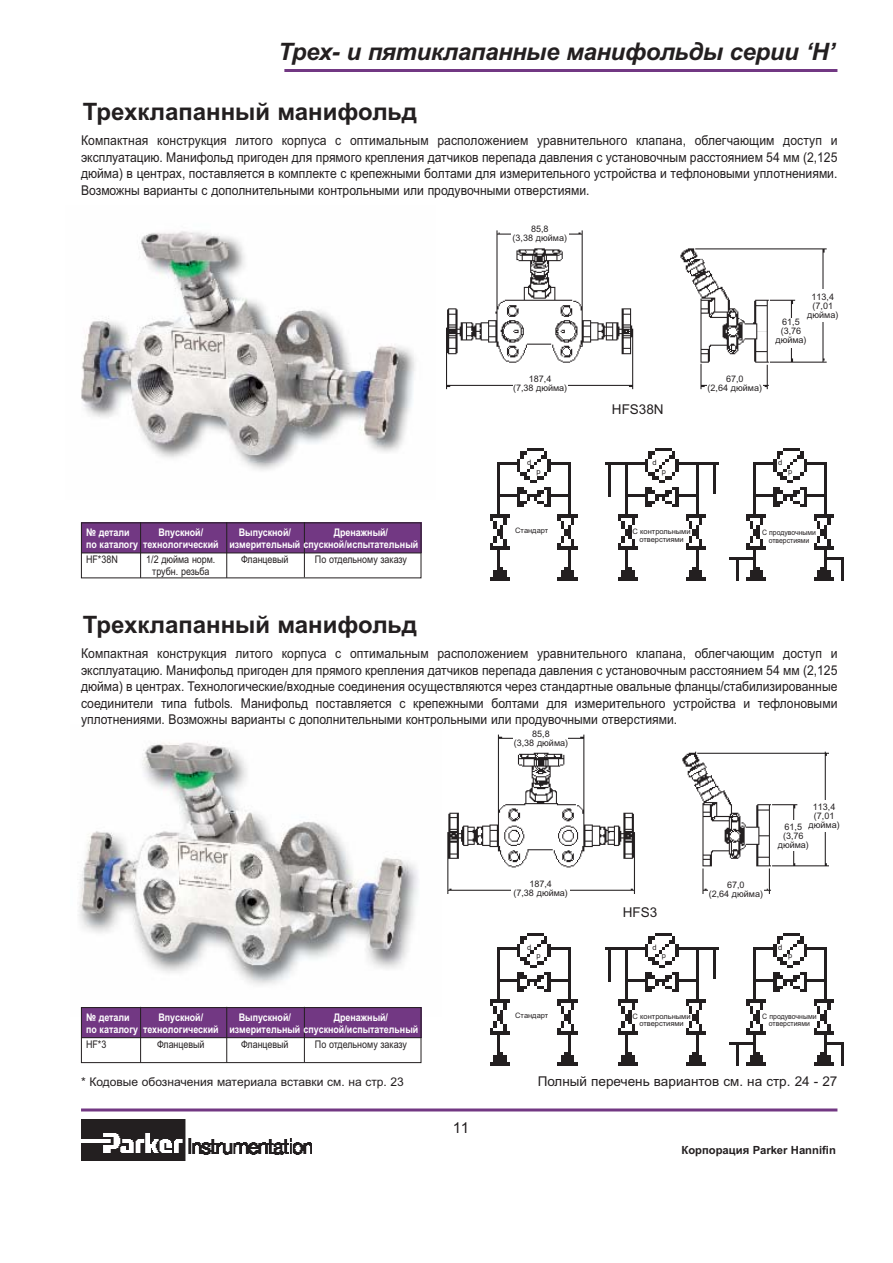
<style>
.page{position:relative;width:893px;height:1263px;background:#fff}
.page>*{position:absolute;margin:0;border:0;box-sizing:border-box;transform-origin:0 0}
.t1{font:700 24px "Arial Cyr";color:#231f20}
.t2{font:24px "Arial Cyr MT Bold Inclined";letter-spacing:-.015em;color:#231f20}
.t3{font:15px "Arial Cyr";color:#231f20}
.t4{font:13.5px/16.5px "Arial Cyr";color:#231f20;text-align:justify;scale:.9 1}
.t5{font:13.5px "Arial Cyr";color:#231f20}
.t6{font:12px "Arial Cyr";color:#231f20}
.t7{font:700 11.25px "Arial Cyr";color:#231f20}
.t8{font:700 10.5px/12px "Arial Cyr";color:#fff;scale:.85 1}
.t9{font:10.5px "Arial Cyr";color:#231f20;scale:.85 1}
.t10{font:9px/9px "Arial Cyr";color:#231f20;text-align:center}
.t11{font:7.5px/7.5px "Arial Cyr";color:#231f20;text-align:center}
.t12{font:7.5px/7.5px "Arial Cyr";color:#231f20;text-align:center;scale:.92 1}
</style>
<div class="page">
<img style="left:446px;top:230px;width:381px;height:160px">
<img style="left:447px;top:734px;width:381px;height:160px">
<img style="left:78px;top:741px;width:344px;height:275px">
<img style="left:81px;top:231px;width:334px;height:240px">
<svg style="left:81px;top:1108px;width:756px;height:4px;background:#9569a1"></svg>
<img style="left:81px;top:1119px;width:230px;height:41px">
<hr style="left:284px;top:69px;width:553px;height:3px;background:#723883">
<img style="left:490px;top:933px;width:353px;height:132px">
<img style="left:490px;top:449px;width:353px;height:132px">
<div style="left:707px;top:375px;width:55px;height:21px;background:#fff"></div>
<div style="left:775px;top:318px;width:31px;height:29px;background:#fff"></div>
<div style="left:806px;top:289px;width:33px;height:32px;background:#fff"></div>
<div style="left:511px;top:225px;width:57px;height:21px;background:#fff"></div>
<div style="left:513px;top:375px;width:54px;height:21px;background:#fff"></div>
<div style="left:708px;top:881px;width:55px;height:21px;background:#fff"></div>
<div style="left:777px;top:820px;width:32px;height:30px;background:#fff"></div>
<div style="left:806px;top:800px;width:36px;height:31px;background:#fff"></div>
<div style="left:513px;top:730px;width:55px;height:19px;background:#fff"></div>
<div style="left:511px;top:880px;width:58px;height:23px;background:#fff"></div>
<div style="left:81px;top:1007px;width:340px;height:31px;background:#723883"></div>
<hr style="left:81px;top:1037px;width:340px;height:1px;background:#231f20">
<hr style="left:140px;top:1007px;width:1px;height:56px;background:#231f20">
<hr style="left:226px;top:1007px;width:1px;height:56px;background:#231f20">
<hr style="left:304px;top:1007px;width:1px;height:55px;background:#231f20">
<div style="left:81px;top:1007px;width:340px;height:56px;border:1px solid #231f20"></div>
<div style="left:81px;top:522px;width:340px;height:31px;background:#723883"></div>
<hr style="left:81px;top:553px;width:340px;height:1px;background:#231f20">
<hr style="left:140px;top:522px;width:1px;height:56px;background:#231f20">
<hr style="left:226px;top:522px;width:1px;height:56px;background:#231f20">
<hr style="left:304px;top:522px;width:1px;height:55px;background:#231f20">
<div style="left:81px;top:522px;width:340px;height:56px;border:1px solid #231f20"></div>
<h1 class="t2" style="left:279px;top:43px;width:558px">Трех- и пятиклапанные манифольды серии ‘H’</h1>
<h1 class="t1" style="left:83px;top:102px;width:336px">Трехклапанный манифольд</h1>
<p class="t4" style="left:81px;top:133px;width:842px">Компактная конструкция литого корпуса с оптимальным расположением уравнительного клапана, облегчающим доступ и эксплуатацию. Манифольд пригоден для прямого крепления датчиков перепада давления с установочным расстоянием 54 мм (2,125 дюйма) в центрах, поставляется в комплекте с крепежными болтами для измерительного устройства и тефлоновыми уплотнениями.<br>Возможны варианты с дополнительными контрольными или продувочными отверстиями.</p>
<p class="t8" style="left:86px;top:527px;width:392px;text-indent:248px">Дренажный/<br>по каталогу технологический измерительный спускной/испытательный</p>
<p class="t9" style="left:86px;top:555px;width:39px">HF*38N</p>
<p class="t9" style="left:146px;top:555px;width:83px">1/2 дюйма норм.</p>
<p class="t9" style="left:241px;top:555px;width:57px">Фланцевый</p>
<p class="t9" style="left:315px;top:555px;width:110px">По отдельному заказу</p>
<p class="t9" style="left:152px;top:567px;width:69px">трубн. резьба</p>
<p class="t8" style="left:86px;top:527px;width:53px">№ детали</p>
<p class="t8" style="left:158px;top:527px;width:54px">Впускной/</p>
<p class="t8" style="left:239px;top:527px;width:63px">Выпускной/</p>
<p class="t10" style="left:512px;top:226px;width:56px">85,8<br>(3,38 дюйма)</p>
<p class="t10" style="left:807px;top:293px;width:33px">113,4 (7,01 дюйма)</p>
<p class="t10" style="left:775px;top:318px;width:33px">61,5 (3,76 дюйма)</p>
<p class="t10" style="left:513px;top:375px;width:56px">187,4<br>(7,38 дюйма)</p>
<p class="t10" style="left:707px;top:376px;width:56px">67,0<br>(2,64 дюйма)</p>
<p class="t5" style="left:612px;top:405px;width:53px">HFS38N</p>
<p class="t11" style="left:527px;top:459px;width:6px">d</p>
<p class="t11" style="left:652px;top:459px;width:6px">d</p>
<p class="t11" style="left:778px;top:459px;width:6px">d</p>
<p class="t11" style="left:536px;top:468px;width:6px">p</p>
<p class="t11" style="left:662px;top:468px;width:6px">p</p>
<p class="t11" style="left:788px;top:468px;width:6px">p</p>
<p class="t11" style="left:515px;top:527px;width:35px">Стандарт</p>
<p class="t11" style="left:632px;top:528px;width:60px">С контрольными отверстиями</p>
<p class="t12" style="left:762px;top:529px;width:60px">С продувочными отверстиями</p>
<h1 class="t1" style="left:83px;top:616px;width:336px">Трехклапанный манифольд</h1>
<p class="t4" style="left:81px;top:646px;width:842px">Компактная конструкция литого корпуса с оптимальным расположением уравнительного клапана, облегчающим доступ и эксплуатацию. Манифольд пригоден для прямого крепления датчиков перепада давления с установочным расстоянием 54 мм (2,125 дюйма) в центрах. Технологические/входные соединения осуществляются через стандартные овальные фланцы/стабилизированные соединители типа futbols. Манифольд поставляется с крепежными болтами для измерительного устройства и тефлоновыми уплотнениями. Возможны варианты с дополнительными контрольными или продувочными отверстиями.</p>
<p class="t8" style="left:86px;top:1012px;width:392px;text-indent:248px">Дренажный/<br>по каталогу технологический измерительный спускной/испытательный</p>
<p class="t9" style="left:86px;top:1040px;width:25px">HF*3</p>
<p class="t9" style="left:157px;top:1040px;width:57px">Фланцевый</p>
<p class="t9" style="left:241px;top:1040px;width:57px">Фланцевый</p>
<p class="t9" style="left:315px;top:1040px;width:110px">По отдельному заказу</p>
<p class="t8" style="left:86px;top:1012px;width:53px">№ детали</p>
<p class="t8" style="left:158px;top:1012px;width:54px">Впускной/</p>
<p class="t8" style="left:239px;top:1012px;width:63px">Выпускной/</p>
<p class="t10" style="left:513px;top:730px;width:56px">85,8<br>(3,38 дюйма)</p>
<p class="t10" style="left:808px;top:803px;width:33px">113,4 (7,01 дюйма)</p>
<p class="t10" style="left:777px;top:823px;width:33px">61,5 (3,76 дюйма)</p>
<p class="t10" style="left:513px;top:880px;width:56px">187,4<br>(7,38 дюйма)</p>
<p class="t10" style="left:708px;top:881px;width:56px">67,0<br>(2,64 дюйма)</p>
<p class="t5" style="left:622px;top:907px;width:36px">HFS3</p>
<p class="t11" style="left:527px;top:944px;width:6px">d</p>
<p class="t11" style="left:652px;top:944px;width:6px">d</p>
<p class="t11" style="left:778px;top:944px;width:6px">d</p>
<p class="t11" style="left:536px;top:953px;width:6px">p</p>
<p class="t11" style="left:662px;top:953px;width:6px">p</p>
<p class="t11" style="left:788px;top:953px;width:6px">p</p>
<p class="t11" style="left:515px;top:1012px;width:35px">Стандарт</p>
<p class="t11" style="left:632px;top:1013px;width:60px">С контрольными отверстиями</p>
<p class="t12" style="left:762px;top:1013px;width:60px">С продувочными отверстиями</p>
<p class="t6" style="left:81px;top:1078px;width:324px">* Кодовые обозначения материала вставки см. на стр. 23</p>
<p class="t5" style="left:537px;top:1077px;width:301px">Полный перечень вариантов см. на стр. 24 - 27</p>
<p class="t3" style="left:453px;top:1122px;width:18px">11</p>
<p class="t7" style="left:681px;top:1146px;width:156px">Корпорация Рarker Hannifin</p>
</div>
